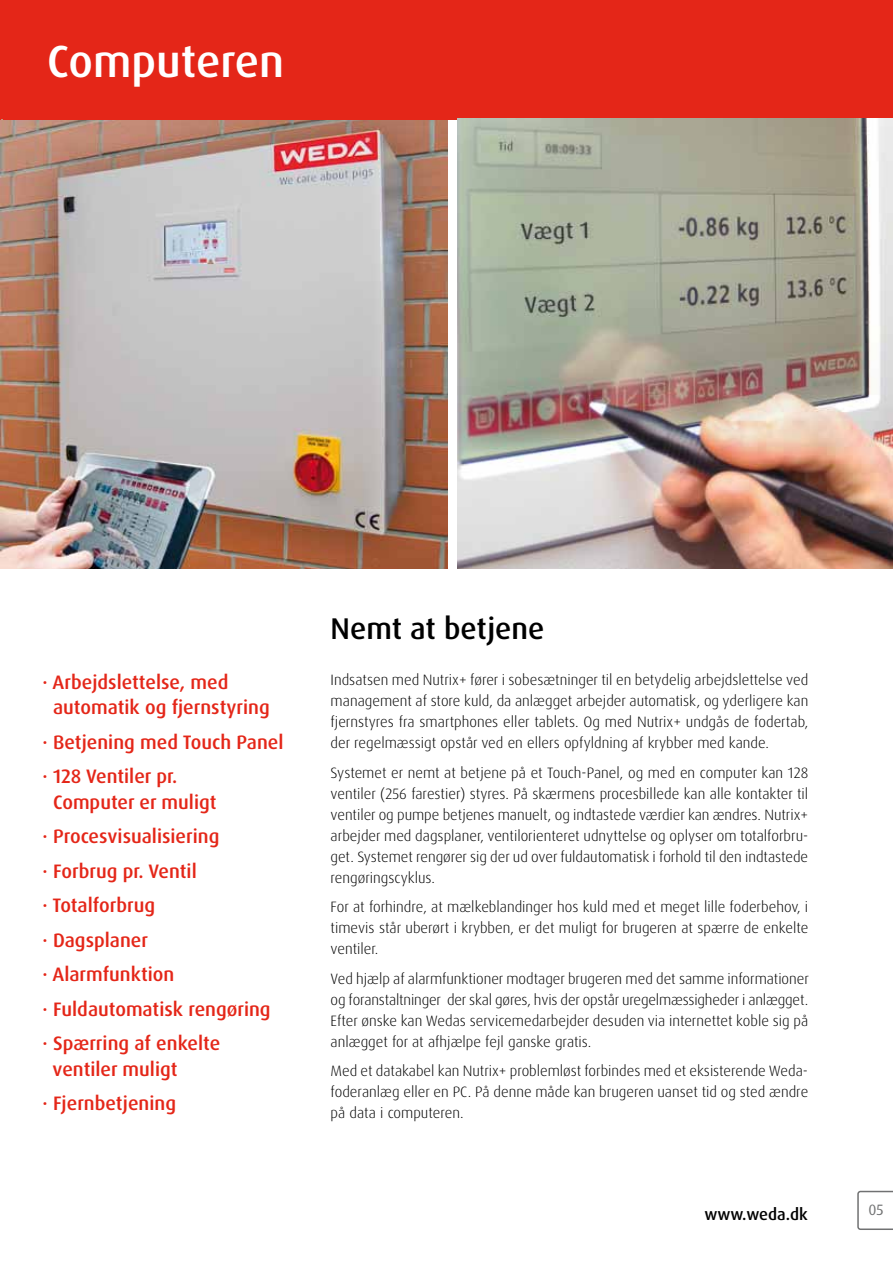
<style>
.page{position:relative;width:893px;height:1263px;background:#fff}
.page>*{position:absolute;margin:0;border:0;box-sizing:border-box;transform-origin:0 0}
.t1{font:500 45px "Dax OT";color:#fff}
.t2{font:500 30px "Dax OT";color:#000}
.t3{font:500 19.5px/34.5px "Dax OT";color:#e42618}
.t4{font:500 16.5px "Dax OT";color:#000}
.t5{font:300 15px/21px "Dax OT";color:#000;text-align:justify}
.t6{font:15px "Dax OT";color:#707172}
</style>
<div class="page">
<img style="left:0;top:119px;width:448px;height:449px">
<hr style="left:0;top:0;width:1px;height:119px;background:#e42618">
<div style="left:4px;top:0;width:889px;height:119px;background:#e42618"></div>
<img style="left:457px;top:118px;width:436px;height:450px">
<svg style="left:857px;top:1190px;width:36px;height:40px"></svg>
<h1 class="t1" style="left:47px;top:33px;width:239px">Computeren</h1>
<h3 class="t3" style="left:53px;top:669px;width:218px;line-height:25.5px;text-indent:-11px">· Arbejdslettelse, med automatik og fjernstyring</h3>
<h3 class="t3" style="left:43px;top:725px;width:243px">· Betjening med Touch Panel · 128 Ventiler pr.</h3>
<h3 class="t3" style="left:43px;top:785px;width:230px;text-indent:11px">Computer er muligt<br>· Procesvisualisiering<br>· Forbrug pr. Ventil<br>· Totalforbrug<br>· Dagsplaner<br>· Alarmfunktion<br>· Fuldautomatisk rengøring · Spærring af enkelte</h3>
<h3 class="t3" style="left:43px;top:1052px;width:136px;text-align:center">ventiler muligt<br>· Fjernbetjening</h3>
<h2 class="t2" style="left:331px;top:609px;width:215px">Nemt at betjene</h2>
<p class="t5" style="left:331px;top:669px;width:479px">Indsatsen med Nutrix+ fører i sobesætninger til en betydelig arbejdslettelse ved management af store kuld, da anlægget arbejder automatisk, og yderligere kan fjernstyres fra smartphones eller tablets. Og med Nutrix+ undgås de fodertab, der regelmæssigt opstår ved en ellers opfyldning af krybber med kande.</p>
<p class="t5" style="left:331px;top:762px;width:479px">Systemet er nemt at betjene på et Touch-Panel, og med en computer kan 128 ventiler (256 farestier) styres. På skærmens procesbillede kan alle kontakter til ventiler og pumpe betjenes manuelt, og indtastede værdier kan ændres. Nutrix+ arbejder med dagsplaner, ventilorienteret udnyttelse og oplyser om totalforbru&shy;get. Systemet rengører sig der ud over fuldautomatisk i forhold til den indtastede rengøringscyklus.</p>
<p class="t5" style="left:331px;top:896px;width:479px">For at forhindre, at mælkeblandinger hos kuld med et meget lille foderbehov, i timevis står uberørt i krybben, er det muligt for brugeren at spærre de enkelte ventiler.</p>
<p class="t5" style="left:331px;top:968px;width:480px">Ved hjælp af alarmfunktioner modtager brugeren med det samme informationer og foranstaltninger der skal gøres, hvis der opstår uregelmæssigheder i anlægget.<br>Efter ønske kan Wedas servicemedarbejder desuden via internettet koble sig på anlægget for at afhjælpe fejl ganske gratis.</p>
<p class="t5" style="left:331px;top:1060px;width:479px">Med et datakabel kan Nutrix+ problemløst forbindes med et eksisterende Weda&shy;foderanlæg eller en PC. På denne måde kan brugeren uanset tid og sted ændre på data i computeren.</p>
<p class="t4" style="left:704px;top:1203px;width:105px">www.weda.dk</p>
<p class="t6" style="left:869px;top:1200px;width:17px">05</p>
</div>
